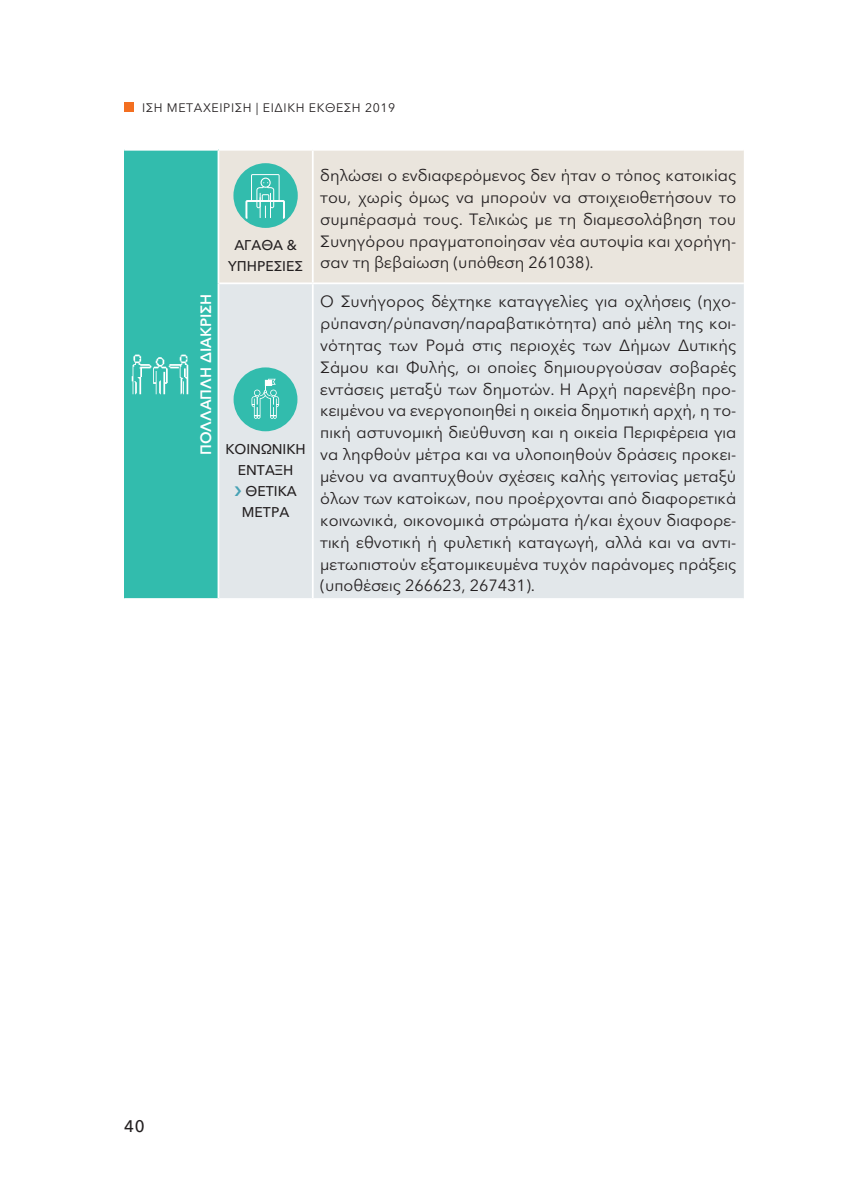
<style>
.page{position:relative;width:844px;height:1191px;background:#fff}
.page>*{position:absolute;margin:0;border:0;box-sizing:border-box;transform-origin:0 0}
.t1{font:500 16.62px "Avenir Next LT Pro";color:#231f20}
.t2{font:16.1px/21.9px "Avenir Next LT Pro";color:#231f20;text-align:justify}
.t3{font:600 14.88px "Avenir Next LT Pro";color:#fff}
.t4{font:500 14px/21px "Avenir Next LT Pro";color:#231f20;text-align:center}
.t5{font:12.25px "Avenir Next LT Pro";letter-spacing:.05em;color:#231f20}
</style>
<div class="page">
<div style="left:124px;top:102px;width:10px;height:10px;background:#f36f21"></div>
<div style="left:124px;top:150px;width:94px;height:449px;background:#32bcad"></div>
<div style="left:219px;top:151px;width:524px;height:131px;background:#eae5dd"></div>
<div style="left:219px;top:284px;width:524px;height:314px;background:#e2e7ea"></div>
<hr style="left:217px;top:151px;width:2px;height:132px;background:#fff">
<hr style="left:312px;top:151px;width:1px;height:131px;background:#fff">
<hr style="left:217px;top:283px;width:2px;height:315px;background:#fff">
<hr style="left:312px;top:284px;width:1px;height:314px;background:#fff">
<hr style="left:124px;top:149px;width:94px;height:2px;background:#fff">
<hr style="left:124px;top:598px;width:94px;height:2px;background:#fff">
<img style="left:131px;top:354px;width:58px;height:41px">
<div style="left:233px;top:163px;width:65px;height:65px;background:#32bcad;border-radius:50%"></div>
<div style="left:260px;top:178px;width:10px;height:10px;border:1px solid #fff;border-radius:50%"></div>
<svg style="left:256px;top:182px;width:18px;height:34px"></svg>
<div style="left:251px;top:174px;width:28px;height:27px;border:1px solid #fff"></div>
<div style="left:262px;top:194px;width:7px;height:7px;border:1px solid #fff"></div>
<div style="left:245px;top:200px;width:40px;height:19px;border:2px solid #fff"></div>
<div style="left:233px;top:367px;width:64px;height:64px;background:#32bcad;border-radius:50%"></div>
<svg style="left:251px;top:379px;width:28px;height:40px"></svg>
<svg style="left:235px;top:486px;width:6px;height:10px"></svg>
<p class="t5" style="left:142px;top:97px;width:255px">IΣΗ ΜΕΤΑΧΕΙΡΙΣΗ | ΕΙΔΙΚΗ ΕΚΘΕΣΗ 2019</p>
<p class="t3" style="left:193px;top:455px;width:163px;rotate:-90deg">ΠΟΛΛΑΠΛΗ ΔΙΑΚΡΙΣΗ</p>
<p class="t4" style="left:228px;top:234px;width:70px">Αγαθά &amp; υπη ρεσίες</p>
<p class="t4" style="left:225px;top:438px;width:82px">Κοι νωνι κή</p>
<p class="t4" style="left:238px;top:459px;width:55px">ένταξη</p>
<p class="t4" style="left:245px;top:480px;width:52px">Θετικά</p>
<p class="t4" style="left:242px;top:501px;width:48px">μέτρα</p>
<p class="t2" style="left:320px;top:164px;width:417px">δηλώσει ο ενδιαφερόμενος δεν ήταν ο τόπος κατοικίας του, χωρίς όμως να μπορούν να στοιχειοθετήσουν το συμπέρασμά τους. Τελικώς με τη διαμεσολάβηση του Συνηγόρου πραγματοποίησαν νέα αυτοψία και χορήγη&shy;σαν τη βεβαίωση (υπόθεση 261038).</p>
<p class="t2" style="left:320px;top:290px;width:417px">Ο Συνήγορος δέχτηκε καταγγελίες για οχλήσεις (ηχο&shy;ρύπανση/ρύπανση/παραβατικότητα) από μέλη της κοι&shy;νότητας των Ρομά στις περιοχές των Δήμων Δυτικής Σάμου και Φυλής, οι οποίες δημιουργούσαν σοβαρές εντάσεις μεταξύ των δημοτών. Η Αρχή παρενέβη προ&shy;κειμένου να ενεργοποιηθεί η οικεία δημοτική αρχή, η το&shy;πική αστυνομική διεύθυνση και η οικεία Περιφέρεια για να ληφθούν μέτρα και να υλοποιηθούν δράσεις προκει&shy;μένου να αναπτυχθούν σχέσεις καλής γειτονίας μεταξύ όλων των κατοίκων, που προέρχονται από διαφορετικά κοινωνικά, οικονομικά στρώματα ή/και έχουν διαφορε&shy;τική εθνοτική ή φυλετική καταγωγή, αλλά και να αντι&shy;μετωπιστούν εξατομικευμένα τυχόν παράνομες πράξεις (υποθέσεις 266623, 267431).</p>
<p class="t1" style="left:124px;top:1112px;width:22px">40</p>
</div>
